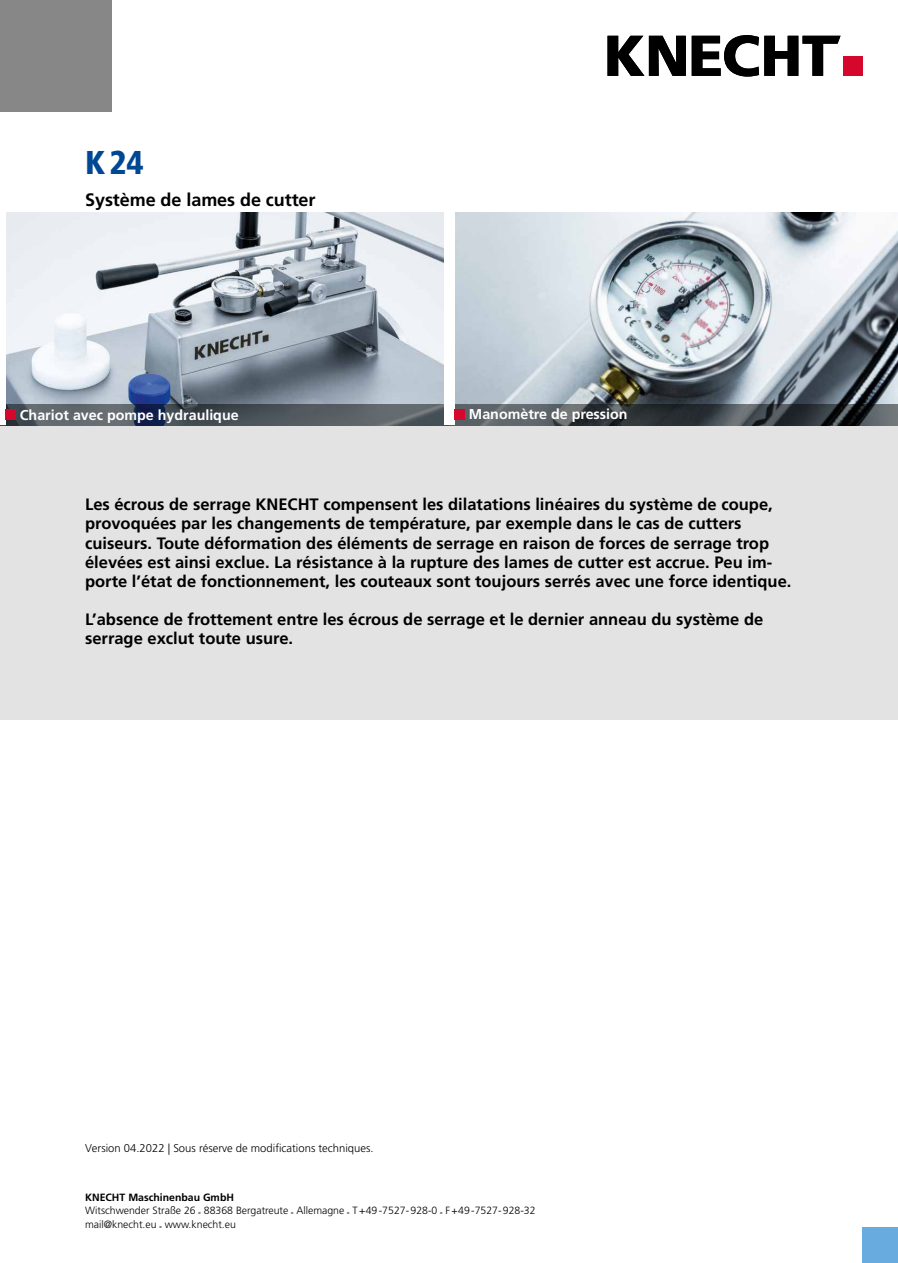
<style>
.page{position:relative;width:898px;height:1263px;background:#fff}
.page>*{position:absolute;margin:0;border:0;box-sizing:border-box;transform-origin:0 0}
.t1{font:900 condensed 33px "Frutiger LT";color:#004893}
.t2{font:700 18px "Frutiger LT Pro";letter-spacing:-.005em;color:#000}
.t3{font:700 16.5px/19.2px "Frutiger LT";color:#000}
.t4{font:700 14.25px "Frutiger LT";color:#fff}
.t5{font:300 11.25px "Frutiger LT";color:#000}
.t6{font:300 10.5px/13.5px "Frutiger LT";color:#000}
.s1{font-weight:700}
.s2{color:#868786}
</style>
<div class="page">
<div style="left:0;top:213px;width:897px;height:507px;background:#e3e3e3"></div>
<div style="left:0;top:0;width:112px;height:112px;background:#868786"></div>
<div style="left:862px;top:1228px;width:35px;height:35px;background:#68acdf"></div>
<img style="left:5px;top:213px;width:892px;height:191px">
<svg style="left:5px;top:404px;width:892px;height:21px;background:#484f55"></svg>
<div style="left:0;top:213px;width:5px;height:212px;background:#fff"></div>
<div style="left:443px;top:213px;width:11px;height:212px;background:#fff"></div>
<svg style="left:607px;top:36px;width:78px;height:40px"></svg>
<svg style="left:691px;top:35px;width:67px;height:42px"></svg>
<svg style="left:764px;top:36px;width:76px;height:40px"></svg>
<div style="left:843px;top:57px;width:19px;height:19px;background:#d5072d"></div>
<div style="left:5px;top:409px;width:11px;height:11px;background:#d5072d"></div>
<div style="left:454px;top:409px;width:11px;height:11px;background:#d5072d"></div>
<h1 class="t1" style="left:85px;top:142px;width:60px">K24</h1>
<p class="t2" style="left:85px;top:189px;width:232px">Système de lames de cutter</p>
<p class="t4" style="left:20px;top:407px;width:220px">Chariot avec pompe hydraulique</p>
<p class="t4" style="left:468px;top:405px;width:160px">Manomètre de pression</p>
<p class="t3" style="left:85px;top:495px;width:707px">Les écrous de serrage KNECHT compensent les dilatations linéaires du système de coupe, provoquées par les changements de température, par exemple dans le cas de cutters cuiseurs. Toute déformation des éléments de serrage en raison de forces de serrage trop élevées est ainsi exclue. La résistance à la rupture des lames de cutter est accrue. Peu im&shy;porte l’état de fonctionnement, les couteaux sont toujours serrés avec une force identique.</p>
<p class="t3" style="left:85px;top:610px;width:679px">L’absence de frottement entre les écrous de serrage et le dernier anneau du système de serrage exclut toute usure.</p>
<p class="t5" style="left:85px;top:1142px;width:290px">Version 04.2022 | Sous réserve de modifications techniques.</p>
<p class="t6" style="left:85px;top:1191px;width:452px"><span class="s1">KNECHT Maschinenbau GmbH<br></span>Witschwender Straße 26 <span class="s2">■</span> 88368 Bergatreute <span class="s2">■</span> Allemagne <span class="s2">■</span> T+49-7527-928-0 <span class="s2">■</span> F+49-7527-928-32 mail@knecht.eu <span class="s2">■</span> www.knecht.eu</p>
</div>
